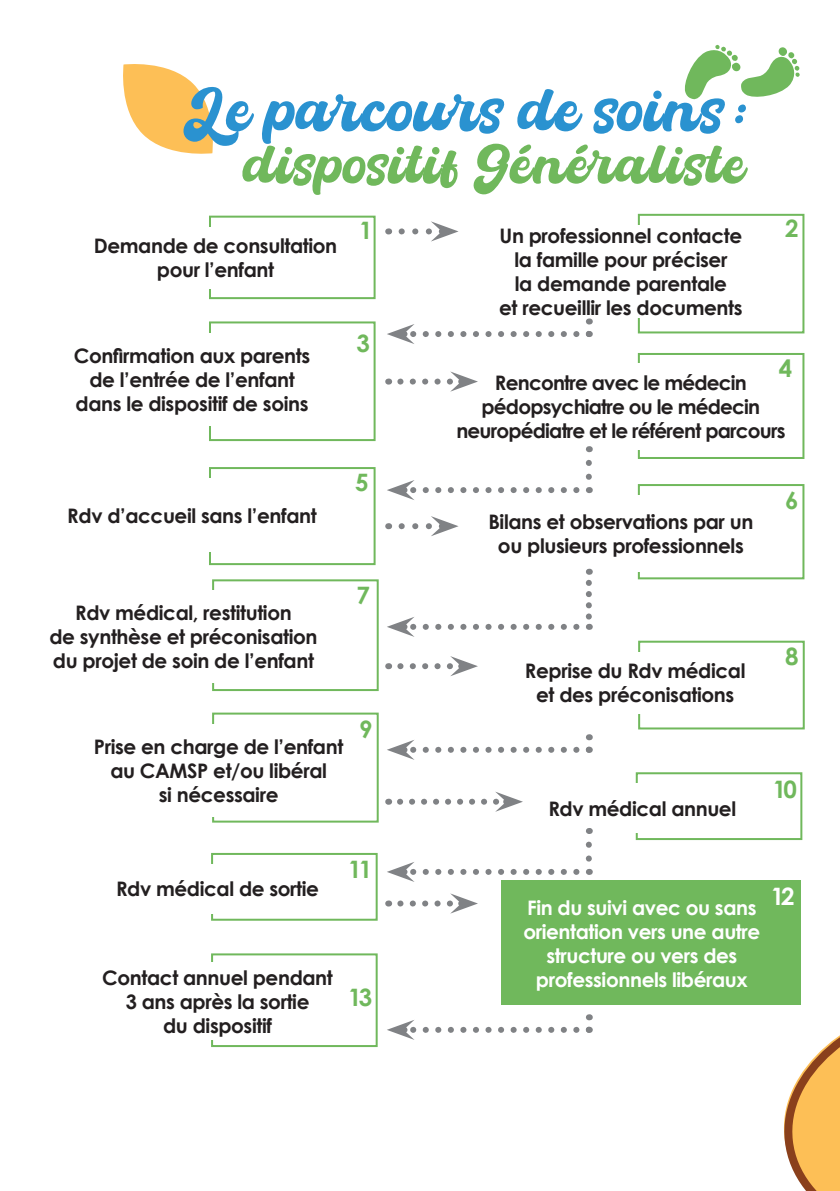
<style>
.page{position:relative;width:840px;height:1191px;background:#fff}
.page>*{position:absolute;margin:0;border:0;box-sizing:border-box;transform-origin:0 0}
.t1{font:60px "Batuphat Script";letter-spacing:.015em;color:#2a92d0}
.t2{font:54px "Batuphat Script";letter-spacing:.02em;color:#70b85c}
.t3{font:700 24px "Century Gothic";color:#70b85c}
.t4{font:700 24px "Century Gothic";color:#fff}
.t5{font:700 20px/24px "Century Gothic";letter-spacing:-.02em;color:#231f20;text-align:center}
.t6{font:700 20px/24px "Century Gothic";letter-spacing:-.02em;color:#fff;text-align:center}
.t7{font:700 20px/24px "Century Gothic";letter-spacing:-.04em;color:#231f20;text-align:center}
</style>
<div class="page">
<svg style="left:123px;top:64px;width:90px;height:90px"></svg>
<div style="left:209px;top:216px;width:166px;height:83px;border:2px solid #70b85c"></div>
<div style="left:212px;top:579px;width:166px;height:112px;border:2px solid #70b85c"></div>
<div style="left:637px;top:640px;width:167px;height:89px;border:2px solid #70b85c"></div>
<div style="left:212px;top:712px;width:166px;height:110px;border:2px solid #70b85c"></div>
<div style="left:635px;top:772px;width:166px;height:68px;border:2px solid #70b85c"></div>
<div style="left:211px;top:853px;width:166px;height:67px;border:2px solid #70b85c"></div>
<div style="left:211px;top:953px;width:166px;height:94px;border:2px solid #70b85c"></div>
<div style="left:637px;top:214px;width:167px;height:119px;border:2px solid #70b85c"></div>
<div style="left:209px;top:321px;width:166px;height:120px;border:2px solid #70b85c"></div>
<div style="left:209px;top:467px;width:166px;height:98px;border:2px solid #70b85c"></div>
<div style="left:637px;top:484px;width:167px;height:95px;border:2px solid #70b85c"></div>
<div style="left:637px;top:353px;width:167px;height:106px;border:2px solid #70b85c"></div>
<div style="left:501px;top:880px;width:299px;height:124px;background:#70b85c"></div>
<div style="left:72px;top:227px;width:287px;height:61px;background:#fff"></div>
<div style="left:491px;top:652px;width:287px;height:61px;background:#fff"></div>
<div style="left:40px;top:589px;width:287px;height:93px;background:#fff"></div>
<div style="left:75px;top:724px;width:287px;height:92px;background:#fff"></div>
<div style="left:498px;top:783px;width:287px;height:50px;background:#fff"></div>
<div style="left:74px;top:864px;width:287px;height:49px;background:#fff"></div>
<div style="left:74px;top:962px;width:287px;height:78px;background:#fff"></div>
<div style="left:453px;top:225px;width:334px;height:93px;background:#fff"></div>
<div style="left:25px;top:333px;width:334px;height:92px;background:#fff"></div>
<div style="left:25px;top:478px;width:334px;height:73px;background:#fff"></div>
<div style="left:453px;top:495px;width:334px;height:76px;background:#fff"></div>
<div style="left:453px;top:363px;width:334px;height:87px;background:#fff"></div>
<svg style="left:684px;top:45px;width:115px;height:55px"></svg>
<svg style="left:401px;top:221px;width:57px;height:20px"></svg>
<svg style="left:401px;top:516px;width:57px;height:20px"></svg>
<svg style="left:400px;top:656px;width:77px;height:20px"></svg>
<svg style="left:400px;top:893px;width:77px;height:20px"></svg>
<svg style="left:400px;top:791px;width:122px;height:21px"></svg>
<svg style="left:400px;top:371px;width:77px;height:21px"></svg>
<svg style="left:585px;top:318px;width:6px;height:19px"></svg>
<svg style="left:387px;top:324px;width:189px;height:20px"></svg>
<svg style="left:585px;top:734px;width:6px;height:19px"></svg>
<svg style="left:387px;top:740px;width:189px;height:20px"></svg>
<svg style="left:585px;top:1014px;width:6px;height:18px"></svg>
<svg style="left:387px;top:1020px;width:189px;height:20px"></svg>
<svg style="left:585px;top:844px;width:6px;height:31px"></svg>
<svg style="left:387px;top:862px;width:189px;height:20px"></svg>
<svg style="left:585px;top:583px;width:6px;height:47px"></svg>
<svg style="left:387px;top:617px;width:189px;height:20px"></svg>
<svg style="left:585px;top:463px;width:6px;height:30px"></svg>
<svg style="left:387px;top:480px;width:189px;height:20px"></svg>
<svg style="left:776px;top:986px;width:63px;height:205px"></svg>
<h1 class="t1" style="left:183px;top:78px;width:567px">Le parcours de soins:</h1>
<h2 class="t2" style="left:243px;top:136px;width:503px">dispositif Généraliste</h2>
<p class="t5" style="left:94px;top:233px;width:245px">Demande de consultation pour l’enfant</p>
<p class="t5" style="left:74px;top:342px;width:237px">Confirmation aux parents de l’entrée de l’enfant dans le dispositif de soins</p>
<p class="t3" style="left:359px;top:212px;width:15px">1</p>
<p class="t3" style="left:784px;top:210px;width:15px">2</p>
<p class="t5" style="left:499px;top:223px;width:245px">Un professionnel contacte la famille pour préciser<br>la demande parentale<br>et recueillir les documents</p>
<p class="t3" style="left:356px;top:325px;width:15px">3</p>
<p class="t3" style="left:778px;top:350px;width:15px">4</p>
<p class="t7" style="left:456px;top:370px;width:330px">Rencontre avec le médecin pédopsychiatre ou le médecin neuropédiatre et le référent parcours</p>
<p class="t3" style="left:355px;top:464px;width:15px">5</p>
<p class="t5" style="left:67px;top:502px;width:251px">Rdv d’accueil sans l’enfant</p>
<p class="t5" style="left:488px;top:509px;width:266px">Bilans et observations par un ou plusieurs professionnels</p>
<p class="t5" style="left:49px;top:599px;width:269px">Rdv médical, restitution<br>de synthèse et préconisation du projet de soin de l’enfant</p>
<p class="t3" style="left:356px;top:577px;width:15px">7</p>
<p class="t5" style="left:94px;top:733px;width:251px">Prise en charge de l’enfant au CAMSP et/ou libéral<br>si nécessaire</p>
<p class="t3" style="left:359px;top:711px;width:15px">9</p>
<p class="t5" style="left:524px;top:658px;width:222px">Reprise du Rdv médical et des préconisations</p>
<p class="t5" style="left:548px;top:795px;width:189px">Rdv médical annuel</p>
<p class="t3" style="left:784px;top:482px;width:15px">6</p>
<p class="t3" style="left:784px;top:638px;width:15px">8</p>
<p class="t3" style="left:772px;top:771px;width:25px">10</p>
<p class="t5" style="left:116px;top:876px;width:204px">Rdv médical de sortie</p>
<p class="t3" style="left:348px;top:851px;width:25px">11</p>
<p class="t5" style="left:102px;top:964px;width:232px">Contact annuel pendant<br>3 ans après la sortie<br>du dispositif</p>
<p class="t3" style="left:348px;top:979px;width:25px">13</p>
<p class="t6" style="left:523px;top:894px;width:238px">Fin du suivi avec ou sans orientation vers une autre structure ou vers des professionnels libéraux</p>
<p class="t4" style="left:770px;top:877px;width:25px">12</p>
</div>
